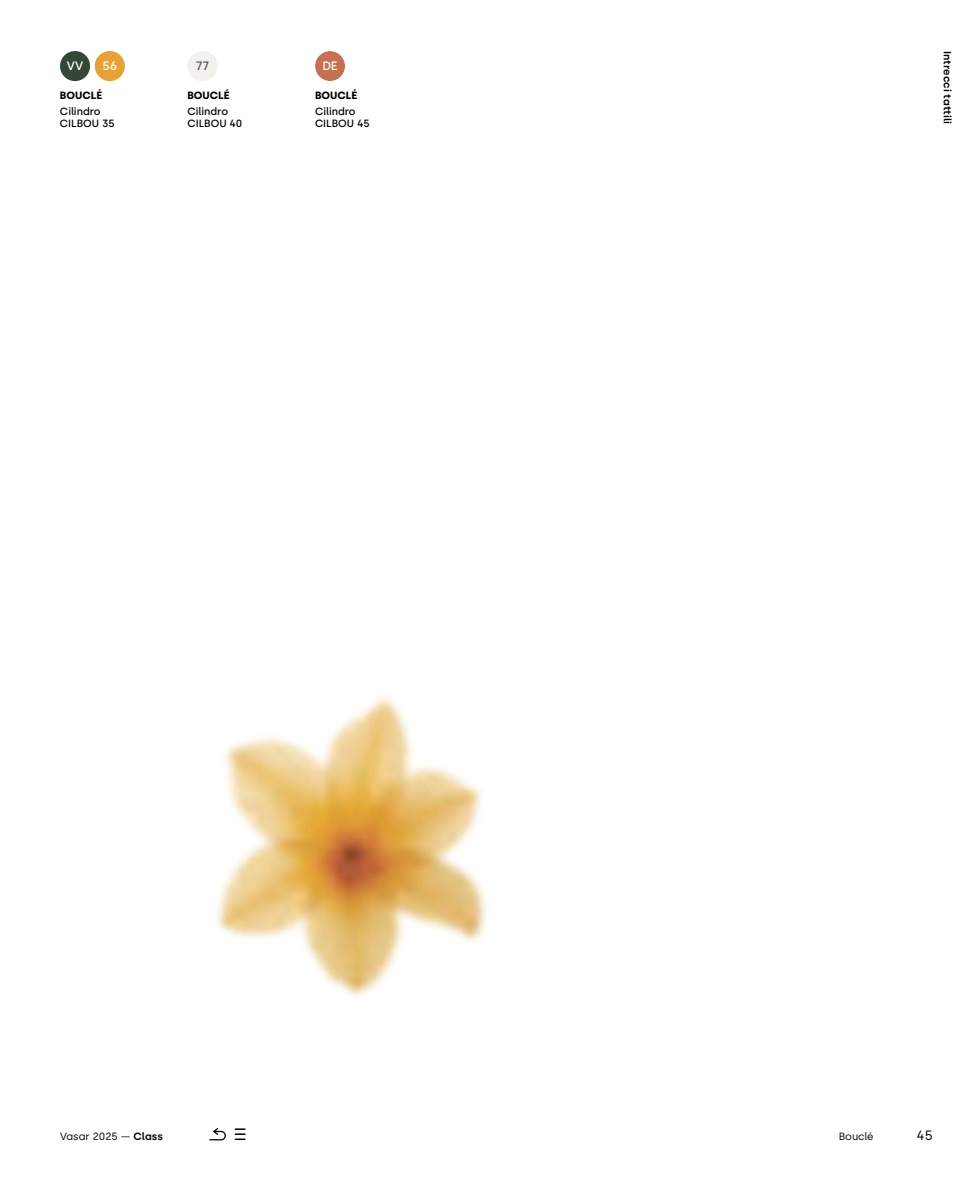
<style>
.page{position:relative;width:978px;height:1191px;background:#fff}
.page>*{position:absolute;margin:0;border:0;box-sizing:border-box;transform-origin:0 0}
.t1{font:13.5px "Silka";color:#000}
.t2{font:500 12.15px "Silka";color:#fff}
.t3{font:500 12.15px "Silka";color:#575656}
.t4{font:500 10.5px/12.6px "Silka";color:#000}
.t5{font:10.5px "Silka";color:#000}
.t6{font:700 10.5px "Silka";color:#000}
.t7{font:600 10.5px "Silka";color:#000}
.s1{font-weight:600}
</style>
<div class="page">
<div style="left:188px;top:51px;width:30px;height:30px;background:#f2f1ed;border-radius:50%"></div>
<div style="left:315px;top:51px;width:30px;height:30px;background:#c47150;border-radius:50%"></div>
<div style="left:60px;top:51px;width:30px;height:30px;background:#354737;border-radius:50%"></div>
<div style="left:95px;top:51px;width:30px;height:30px;background:#e8a136;border-radius:50%"></div>
<img style="left:216px;top:697px;width:271px;height:299px">
<svg style="left:209px;top:1128px;width:36px;height:12px"></svg>
<p class="t2" style="left:67px;top:59px;width:18px">VV</p>
<p class="t2" style="left:102px;top:59px;width:16px">56</p>
<p class="t6" style="left:60px;top:89px;width:44px">BOUCLÉ</p>
<p class="t4" style="left:60px;top:105px;width:56px">Cilindro<br>CILBOU 35</p>
<p class="t3" style="left:196px;top:59px;width:15px">77</p>
<p class="t6" style="left:188px;top:89px;width:44px">BOUCLÉ</p>
<p class="t4" style="left:188px;top:105px;width:56px">Cilindro<br>CILBOU 40</p>
<p class="t2" style="left:322px;top:59px;width:17px">DE</p>
<p class="t6" style="left:315px;top:89px;width:44px">BOUCLÉ</p>
<p class="t4" style="left:315px;top:105px;width:56px">Cilindro<br>CILBOU 45</p>
<p class="t7" style="left:954px;top:51px;width:74px;rotate:90deg">Intrecci tattili</p>
<p class="t5" style="left:60px;top:1130px;width:104px">Vasar 2025 — <span class="s1">Class</span></p>
<p class="t1" style="left:917px;top:1127px;width:18px">45</p>
<p class="t5" style="left:839px;top:1130px;width:36px">Bouclé</p>
</div>
